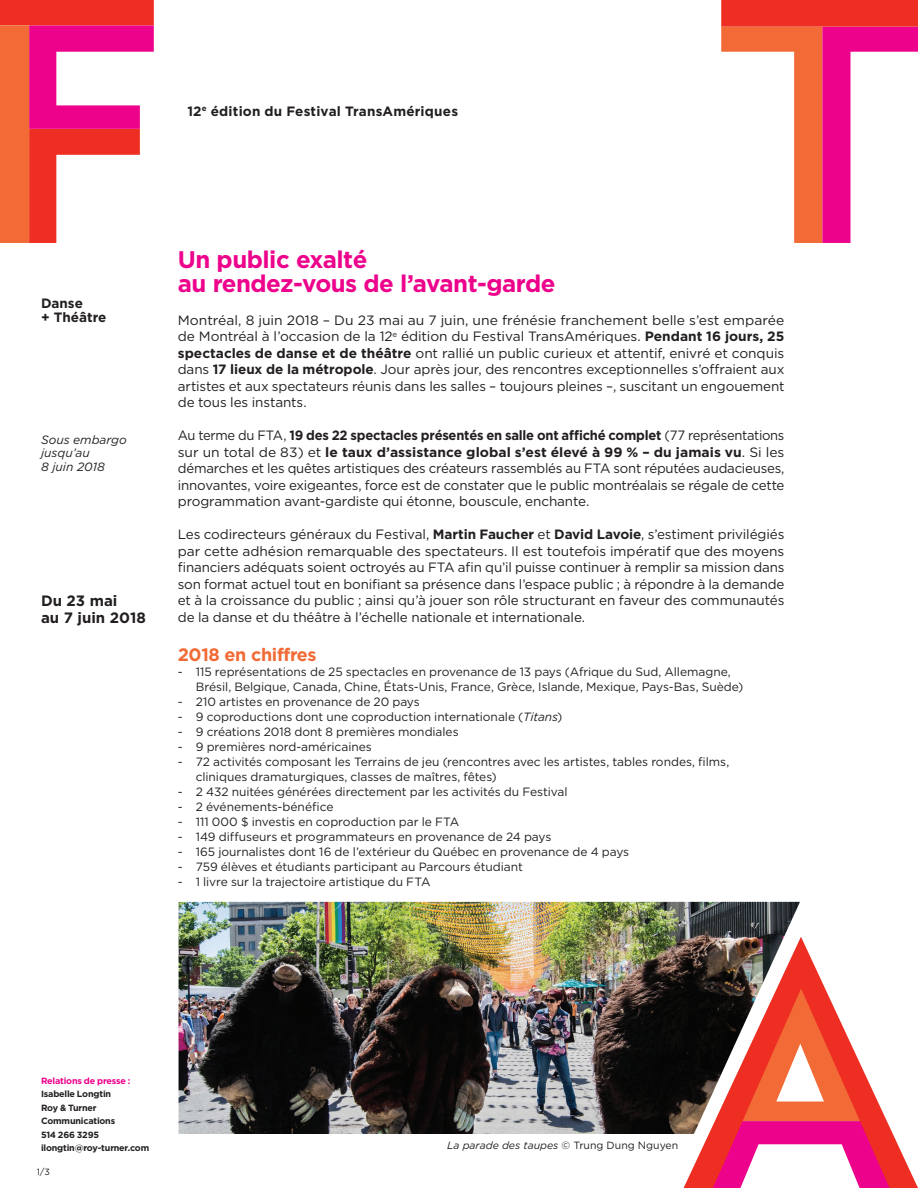
<style>
.page{position:relative;width:918px;height:1188px;background:#fff}
.page>*{position:absolute;margin:0;border:0;box-sizing:border-box;transform-origin:0 0}
.t1{font:700 24px/24px "Gotham HTF";letter-spacing:-.02em;color:#ed028c}
.t2{font:700 18px "Gotham HTF";letter-spacing:-.02em;color:#f26b36}
.t3{font:700 15px/16.5px "Gotham HTF";color:#231f20}
.t4{font:13.5px/16.5px "Gotham HTF";letter-spacing:-.01em;color:#231f20;text-align:justify}
.t5{font:13.5px/16.5px "Gotham HTF";letter-spacing:-.01em;color:#231f20;text-align:justify;scale:.96 1}
.t6{font:700 13.5px/14.2px "Gotham HTF";letter-spacing:.01em;color:#231f20}
.t7{font:12px/15px "Gotham HTF";letter-spacing:-.005em;color:#231f20}
.t8{font:italic 12px/13.5px "Gotham HTF";color:#231f20}
.t9{font:italic 10.5px "Gotham HTF";color:#231f20}
.t10{font:700 9px/13.5px "Gotham HTF";letter-spacing:-.02em;color:#231f20}
.t11{font:700 9px "Gotham HTF";letter-spacing:-.025em;color:#ed028c}
.t12{font:9px "Gotham HTF";color:#231f20}
.s1{font-weight:700}
.s2{font-style:italic}
.s3{font-style:normal}
</style>
<div class="page">
<svg style="left:0;top:0;width:154px;height:243px"></svg>
<svg style="left:721px;top:0;width:197px;height:243px"></svg>
<svg style="left:684px;top:937px;width:234px;height:251px"></svg>
<svg style="left:713px;top:989px;width:177px;height:199px"></svg>
<img style="left:179px;top:902px;width:621px;height:232px">
<p class="t6" style="left:187px;top:104px;width:272px">12<sup>e</sup> édition du Festival TransAmériques</p>
<p class="t6" style="left:41px;top:296px;width:67px">Danse<br>+ Théâtre</p>
<p class="t8" style="left:41px;top:433px;width:87px">Sous embargo jusqu’au<br>8 juin 2018</p>
<p class="t3" style="left:41px;top:592px;width:106px">Du 23 mai<br>au 7 juin 2018</p>
<h1 class="t1" style="left:178px;top:247px;width:379px">Un public exalté<br>au rendez-vous de l’avant-garde</h1>
<p class="t4" style="left:178px;top:312px;width:608px">Montréal, 8 juin 2018 – Du 23 mai au 7 juin, une frénésie franchement belle s’est emparée de Montréal à l’occasion de la 12<sup>e</sup> édition du Festival TransAmériques. <span class="s1">Pendant 16 jours, 25 spectacles de danse et de théâtre</span> ont rallié un public curieux et attentif, enivré et conquis dans <span class="s1">17 lieux de la métropole</span>. Jour après jour, des rencontres exceptionnelles s’offraient aux artistes et aux spectateurs réunis dans les salles – toujours pleines –, suscitant un engouement de tous les instants.</p>
<p class="t5" style="left:178px;top:427px;width:633px">Au terme du FTA, <span class="s1">19 des 22 spectacles présentés en salle ont affiché complet</span> (77 représentations sur un total de 83) et <span class="s1">le taux d’assistance global s’est élevé à 99 % – du jamais vu</span>. Si les démarches et les quêtes artistiques des créateurs rassemblés au FTA sont réputées audacieuses, innovantes, voire exigeantes, force est de constater que le public montréalais se régale de cette programmation avant-gardiste qui étonne, bouscule, enchante.</p>
<p class="t4" style="left:178px;top:526px;width:608px">Les codirecteurs généraux du Festival, <span class="s1">Martin Faucher</span> et <span class="s1">David Lavoie</span>, s’estiment privilégiés par cette adhésion remarquable des spectateurs. Il est toutefois impératif que des moyens financiers adéquats soient octroyés au FTA afin qu’il puisse continuer à remplir sa mission dans son format actuel tout en bonifiant sa présence dans l’espace public ; à répondre à la demande et à la croissance du public ; ainsi qu’à jouer son rôle structurant en faveur des communautés de la danse et du théâtre à l’échelle nationale et internationale.</p>
<h2 class="t2" style="left:178px;top:644px;width:140px">2018 en chiffres</h2>
<p class="t7" style="left:196px;top:664px;width:549px;text-indent:-18px">- 115 représentations de 25 spectacles en provenance de 13 pays (Afrique du Sud, Allemagne,<br>Brésil, Belgique, Canada, Chine, États-Unis, France, Grèce, Islande, Mexique, Pays-Bas, Suède)</p>
<p class="t7" style="left:178px;top:694px;width:244px">- 210 artistes en provenance de 20 pays</p>
<p class="t7" style="left:178px;top:709px;width:386px">- 9 coproductions dont une coproduction internationale (<span class="s2">Titans</span>)</p>
<p class="t7" style="left:178px;top:724px;width:282px">- 9 créations 2018 dont 8 premières mondiales</p>
<p class="t7" style="left:178px;top:739px;width:196px">- 9 premières nord-américaines</p>
<p class="t7" style="left:196px;top:754px;width:535px;text-indent:-18px">- 72 activités composant les Terrains de jeu (rencontres avec les artistes, tables rondes, films, cliniques dramaturgiques, classes de maîtres, fêtes)</p>
<p class="t7" style="left:178px;top:784px;width:391px">- 2 432 nuitées générées directement par les activités du Festival</p>
<p class="t7" style="left:178px;top:799px;width:157px">- 2 événements-bénéfice</p>
<p class="t7" style="left:178px;top:814px;width:283px">- 111 000 $ investis en coproduction par le FTA</p>
<p class="t7" style="left:178px;top:829px;width:375px">- 149 diffuseurs et programmateurs en provenance de 24 pays</p>
<p class="t7" style="left:178px;top:844px;width:453px">- 165 journalistes dont 16 de l’extérieur du Québec en provenance de 4 pays</p>
<p class="t7" style="left:178px;top:859px;width:347px">- 759 élèves et étudiants participant au Parcours étudiant</p>
<p class="t7" style="left:178px;top:874px;width:254px">- 1 livre sur la trajectoire artistique du FTA</p>
<p class="t11" style="left:41px;top:1075px;width:91px">Relations de presse :</p>
<p class="t10" style="left:41px;top:1087px;width:110px">Isabelle Longtin<br>Roy &amp; Turner<br>Communications<br>514 266 3295 ilongtin@roy-turner.com</p>
<p class="t12" style="left:37px;top:1167px;width:15px">1/3</p>
<p class="t9" style="left:447px;top:1140px;width:233px">La parade des taupes <span class="s3">© Trung Dung Nguyen</span></p>
</div>
